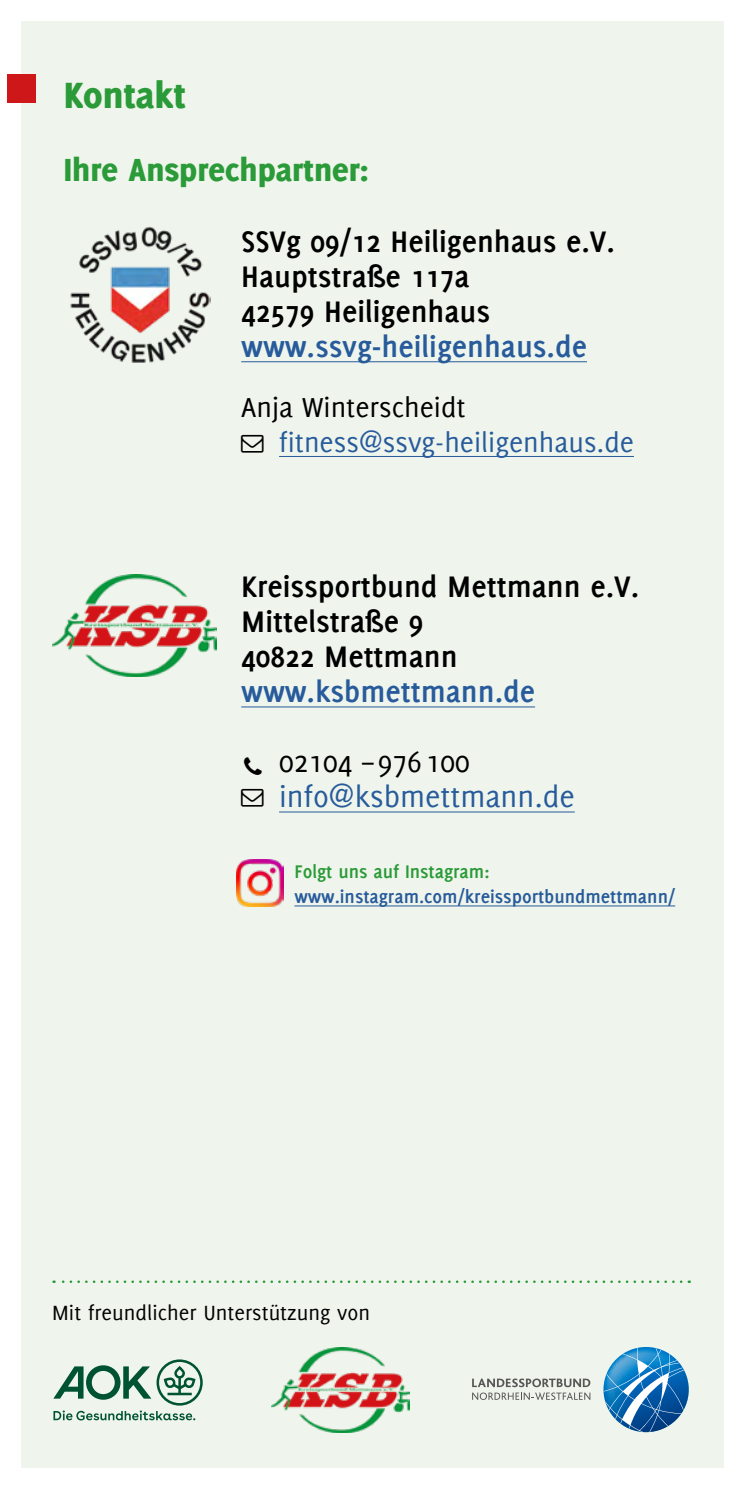
<style>
.page{position:relative;width:745px;height:1489px;background:#fff}
.page>*{position:absolute;margin:0;border:0;box-sizing:border-box;transform-origin:0 0}
.t1{font:800 40px "Delicious";color:#2b9a38}
.t2{font:800 35px "Delicious";color:#2b9a38}
.t3{font:700 32.5px/35px "Delicious";color:#000}
.t4{font:700 32.5px "Delicious";color:#275b9b}
.t5{font:32.5px "Delicious";color:#275b9b}
.t6{font:32.5px "Delicious";color:#000}
.t7{font:30px "Delicious";color:#275b9b}
.t8{font:30px "Delicious";color:#000}
.t9{font:22.5px "Delicious";color:#000}
.t10{font:700 20px "Delicious";color:#275b9b}
.t11{font:700 20px "Delicious";color:#2b9a38}
</style>
<div class="page">
<div style="left:21px;top:21px;width:702px;height:1446px;background:#eff5ec"></div>
<hr style="left:241px;top:361px;width:345px;height:1px;background:#275b9b">
<hr style="left:279px;top:456px;width:354px;height:1px;background:#275b9b">
<hr style="left:241px;top:706px;width:293px;height:1px;background:#275b9b">
<hr style="left:279px;top:811px;width:295px;height:1px;background:#275b9b">
<div style="left:7px;top:74px;width:28px;height:29px;background:#cd1719"></div>
<img style="left:52px;top:574px;width:164px;height:102px">
<img style="left:70px;top:226px;width:140px;height:137px">
<svg style="left:53px;top:1359px;width:149px;height:61px"></svg>
<svg style="left:53px;top:1280px;width:627px;height:2px"></svg>
<svg style="left:472px;top:1378px;width:118px;height:8px"></svg>
<svg style="left:472px;top:1392px;width:118px;height:7px"></svg>
<svg style="left:603px;top:1347px;width:85px;height:84px"></svg>
<img style="left:271px;top:1347px;width:138px;height:85px">
<img style="left:237px;top:859px;width:46px;height:47px">
<hr style="left:294px;top:905px;width:380px;height:1px;background:#275b9b">
<p class="t1" style="left:64px;top:71px;width:123px">Kontakt</p>
<p class="t2" style="left:64px;top:149px;width:306px">Ihre Ansprechpartner:</p>
<p class="t3" style="left:241px;top:224px;width:375px">SSVg 09/12 Heiligenhaus e.V.<br>Hauptstraße 117a<br>42579 Heiligenhaus</p>
<p class="t4" style="left:241px;top:328px;width:347px">www.ssvg-heiligenhaus.de</p>
<p class="t8" style="left:241px;top:390px;width:226px">Anja Winterscheidt</p>
<p class="t7" style="left:279px;top:425px;width:356px">fitness@ssvg-heiligenhaus.de</p>
<p class="t3" style="left:241px;top:569px;width:399px">Kreissportbund Mettmann e.V.<br>Mittelstraße 9<br>40822 Mettmann</p>
<p class="t4" style="left:241px;top:673px;width:295px">www.ksbmettmann.de</p>
<p class="t6" style="left:279px;top:743px;width:192px">02104 – 976 100</p>
<p class="t5" style="left:279px;top:778px;width:297px">info@ksbmettmann.de</p>
<p class="t11" style="left:294px;top:860px;width:196px">Folgt uns auf Instagram:</p>
<p class="t10" style="left:294px;top:885px;width:382px">www.instagram.com/kreissportbundmettmann/</p>
<p class="t9" style="left:52px;top:1300px;width:319px">Mit freundlicher Unterstützung von</p>
</div>
